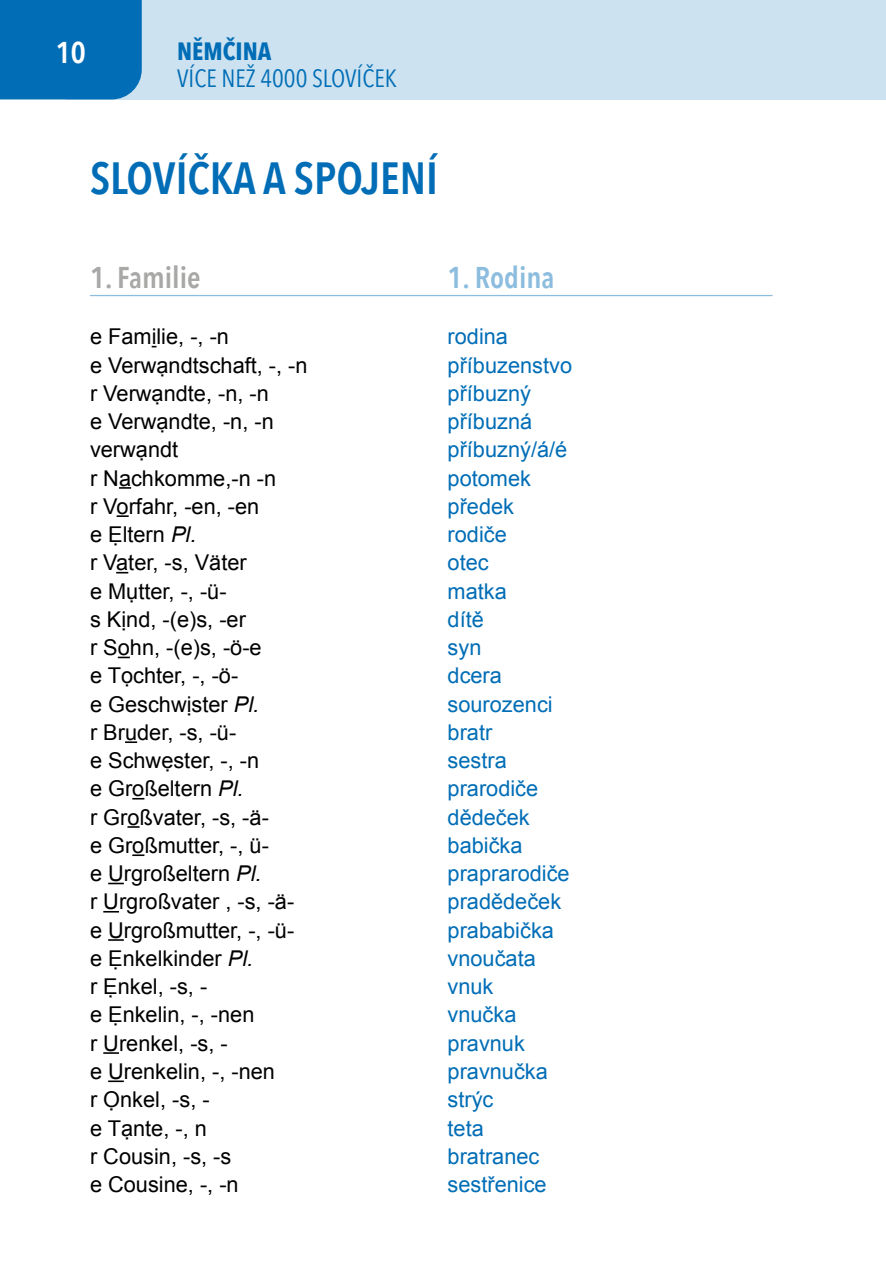
<style>
.page{position:relative;width:886px;height:1276px;background:#fff}
.page>*{position:absolute;margin:0;border:0;box-sizing:border-box;transform-origin:0 0}
.nadpis_x{font:600 45px "Avenir Next Condensed";color:#006db6}
.nemcina_nadpis_02{font:600 30px "Avenir Next Condensed";color:#a8a8a7}
.nemcina_nadpis_02-2{font:600 30px "Avenir Next Condensed";color:#8cbdde}
.t1{font:600 30px "Avenir Next Condensed";color:#fff}
.t2{font:25px "Avenir Next Condensed";color:#006db6}
.t3{font:700 25px "Avenir Next Condensed";color:#006db6}
.BLOK_slovica_arial_8{font:21.75px "Arial";color:#000}
.BLOK_slovica_arial_8-2{font:21.75px "Arial";color:#006db6}
.s1{font-style:italic}
</style>
<div class="page">
<div style="left:66px;top:0;width:820px;height:99px;background:#cce2f0"></div>
<div style="left:0;top:0;width:142px;height:99px;background:#006db6"></div>
<hr style="left:90px;top:295px;width:682px;height:1px;background:#8cbdde">
<svg style="left:119px;top:487px;width:12px;height:2px"></svg>
<svg style="left:117px;top:515px;width:12px;height:2px"></svg>
<svg style="left:116px;top:572px;width:12px;height:1px"></svg>
<svg style="left:118px;top:656px;width:12px;height:2px"></svg>
<svg style="left:125px;top:741px;width:12px;height:2px"></svg>
<svg style="left:132px;top:798px;width:12px;height:1px"></svg>
<svg style="left:127px;top:826px;width:13px;height:2px"></svg>
<svg style="left:132px;top:854px;width:12px;height:2px"></svg>
<svg style="left:108px;top:882px;width:16px;height:2px"></svg>
<svg style="left:103px;top:911px;width:16px;height:1px"></svg>
<svg style="left:108px;top:939px;width:16px;height:2px"></svg>
<svg style="left:103px;top:1052px;width:16px;height:2px"></svg>
<svg style="left:108px;top:1080px;width:16px;height:2px"></svg>
<h2 class="t1" style="left:56px;top:27px;width:31px">10</h2>
<p class="t3" style="left:177px;top:35px;width:96px">NĚMČINA</p>
<p class="t2" style="left:177px;top:57px;width:221px">VÍCE NEŽ 4000 SLOVÍČEK</p>
<p class="nadpis_x" style="left:90px;top:139px;width:349px">SLOVÍČKA A SPOJENÍ</p>
<p class="nemcina_nadpis_02" style="left:90px;top:251px;width:112px">1. Familie</p>
<p class="nemcina_nadpis_02-2" style="left:448px;top:251px;width:109px">1. Rodina</p>
<p class="BLOK_slovica_arial_8" style="left:90px;top:322px;width:140px">e Familie, -, -n</p>
<p class="BLOK_slovica_arial_8-2" style="left:448px;top:322px;width:62px">rodina</p>
<p class="BLOK_slovica_arial_8" style="left:90px;top:351px;width:219px">e Verwạndtschaft, -, -n</p>
<p class="BLOK_slovica_arial_8-2" style="left:448px;top:351px;width:126px">příbuzenstvo</p>
<p class="BLOK_slovica_arial_8" style="left:90px;top:379px;width:180px">r Verwạndte, -n, -n</p>
<p class="BLOK_slovica_arial_8-2" style="left:448px;top:379px;width:85px">příbuzný</p>
<p class="BLOK_slovica_arial_8" style="left:90px;top:407px;width:185px">e Verwạndte, -n, -n</p>
<p class="BLOK_slovica_arial_8-2" style="left:448px;top:407px;width:86px">příbuzná</p>
<p class="BLOK_slovica_arial_8" style="left:90px;top:435px;width:90px">verwạndt</p>
<p class="BLOK_slovica_arial_8-2" style="left:448px;top:435px;width:121px">příbuzný/á/é</p>
<p class="BLOK_slovica_arial_8" style="left:90px;top:464px;width:188px">r Nachkomme,-n -n</p>
<p class="BLOK_slovica_arial_8-2" style="left:448px;top:464px;width:85px">potomek</p>
<p class="BLOK_slovica_arial_8" style="left:90px;top:492px;width:171px">r Vorfahr, -en, -en</p>
<p class="BLOK_slovica_arial_8-2" style="left:448px;top:492px;width:68px">předek</p>
<p class="BLOK_slovica_arial_8" style="left:90px;top:520px;width:108px">e Ẹltern <span class="s1">Pl.</span></p>
<p class="BLOK_slovica_arial_8-2" style="left:448px;top:520px;width:61px">rodiče</p>
<p class="BLOK_slovica_arial_8" style="left:90px;top:548px;width:158px">r Vater, -s, Väter</p>
<p class="BLOK_slovica_arial_8-2" style="left:448px;top:548px;width:43px">otec</p>
<p class="BLOK_slovica_arial_8" style="left:90px;top:577px;width:138px">e Mụtter, -, -ü-</p>
<p class="BLOK_slovica_arial_8-2" style="left:448px;top:577px;width:61px">matka</p>
<p class="BLOK_slovica_arial_8" style="left:90px;top:605px;width:157px">s Kịnd, -(e)s, -er</p>
<p class="BLOK_slovica_arial_8-2" style="left:448px;top:605px;width:38px">dítě</p>
<p class="BLOK_slovica_arial_8" style="left:90px;top:633px;width:173px">r Sohn, -(e)s, -ö-e</p>
<p class="BLOK_slovica_arial_8-2" style="left:448px;top:633px;width:35px">syn</p>
<p class="BLOK_slovica_arial_8" style="left:90px;top:661px;width:150px">e Tọchter, -, -ö-</p>
<p class="BLOK_slovica_arial_8-2" style="left:448px;top:661px;width:56px">dcera</p>
<p class="BLOK_slovica_arial_8" style="left:90px;top:690px;width:171px">e Geschwịster <span class="s1">Pl.</span></p>
<p class="BLOK_slovica_arial_8-2" style="left:448px;top:690px;width:107px">sourozenci</p>
<p class="BLOK_slovica_arial_8" style="left:90px;top:718px;width:148px">r Bruder, -s, -ü-</p>
<p class="BLOK_slovica_arial_8-2" style="left:448px;top:718px;width:46px">bratr</p>
<p class="BLOK_slovica_arial_8" style="left:90px;top:746px;width:171px">e Schwẹster, -, -n</p>
<p class="BLOK_slovica_arial_8-2" style="left:448px;top:746px;width:61px">sestra</p>
<p class="BLOK_slovica_arial_8" style="left:90px;top:774px;width:155px">e Großeltern <span class="s1">Pl.</span></p>
<p class="BLOK_slovica_arial_8-2" style="left:448px;top:774px;width:92px">prarodiče</p>
<p class="BLOK_slovica_arial_8" style="left:90px;top:803px;width:180px">r Großvater, -s, -ä-</p>
<p class="BLOK_slovica_arial_8-2" style="left:448px;top:803px;width:84px">dědeček</p>
<p class="BLOK_slovica_arial_8" style="left:90px;top:831px;width:180px">e Großmutter, -, ü-</p>
<p class="BLOK_slovica_arial_8-2" style="left:448px;top:831px;width:76px">babička</p>
<p class="BLOK_slovica_arial_8" style="left:90px;top:859px;width:173px">e Urgroßeltern <span class="s1">Pl.</span></p>
<p class="BLOK_slovica_arial_8-2" style="left:448px;top:859px;width:124px">praprarodiče</p>
<p class="BLOK_slovica_arial_8" style="left:90px;top:887px;width:206px">r Urgroßvater , -s, -ä-</p>
<p class="BLOK_slovica_arial_8-2" style="left:448px;top:887px;width:115px">pradědeček</p>
<p class="BLOK_slovica_arial_8" style="left:90px;top:916px;width:206px">e Urgroßmutter, -, -ü-</p>
<p class="BLOK_slovica_arial_8-2" style="left:448px;top:916px;width:108px">prababička</p>
<p class="BLOK_slovica_arial_8" style="left:90px;top:944px;width:165px">e Ẹnkelkinder <span class="s1">Pl.</span></p>
<p class="BLOK_slovica_arial_8-2" style="left:448px;top:944px;width:90px">vnoučata</p>
<p class="BLOK_slovica_arial_8" style="left:90px;top:972px;width:119px">r Ẹnkel, -s, -</p>
<p class="BLOK_slovica_arial_8-2" style="left:448px;top:972px;width:47px">vnuk</p>
<p class="BLOK_slovica_arial_8" style="left:90px;top:1000px;width:166px">e Ẹnkelin, -, -nen</p>
<p class="BLOK_slovica_arial_8-2" style="left:448px;top:1000px;width:70px">vnučka</p>
<p class="BLOK_slovica_arial_8" style="left:90px;top:1029px;width:139px">r Urenkel, -s, -</p>
<p class="BLOK_slovica_arial_8-2" style="left:448px;top:1029px;width:79px">pravnuk</p>
<p class="BLOK_slovica_arial_8" style="left:90px;top:1057px;width:186px">e Urenkelin, -, -nen</p>
<p class="BLOK_slovica_arial_8-2" style="left:448px;top:1057px;width:102px">pravnučka</p>
<p class="BLOK_slovica_arial_8" style="left:90px;top:1085px;width:121px">r Ọnkel, -s, -</p>
<p class="BLOK_slovica_arial_8-2" style="left:448px;top:1085px;width:47px">strýc</p>
<p class="BLOK_slovica_arial_8" style="left:90px;top:1113px;width:118px">e Tạnte, -, n</p>
<p class="BLOK_slovica_arial_8-2" style="left:448px;top:1113px;width:38px">teta</p>
<p class="BLOK_slovica_arial_8" style="left:90px;top:1142px;width:143px">r Cousin, -s, -s</p>
<p class="BLOK_slovica_arial_8-2" style="left:448px;top:1142px;width:93px">bratranec</p>
<p class="BLOK_slovica_arial_8" style="left:90px;top:1170px;width:150px">e Cousine, -, -n</p>
<p class="BLOK_slovica_arial_8-2" style="left:448px;top:1170px;width:101px">sestřenice</p>
</div>
